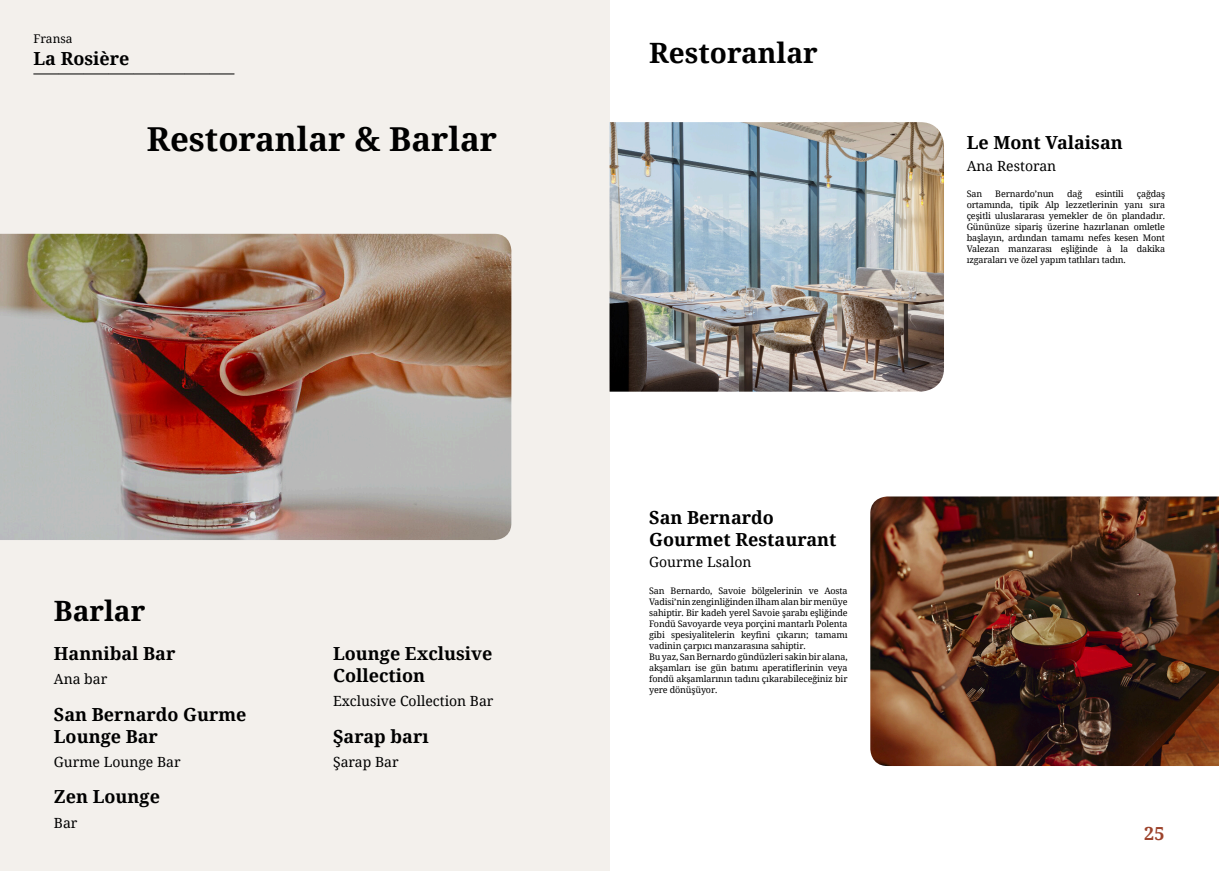
<style>
.page{position:relative;width:1219px;height:871px;background:#fff}
.page>*{position:absolute;margin:0;border:0;box-sizing:border-box;transform-origin:0 0}
.t1{font:700 33px "Noto Serif";color:#000}
.t2{font:700 28px "Noto Serif";color:#000}
.t3{font:700 18px/22px "Noto Serif";color:#000}
.t4{font:700 18px "Noto Serif";color:#9d432c}
.t5{font:14px "Noto Serif";color:#000}
.t6{font:12px "Noto Serif";color:#000}
.t7{font:9px/11px "Noto Serif";letter-spacing:-.015em;color:#000;text-align:justify}
</style>
<div class="page">
<div style="left:0;top:0;width:609px;height:870px;background:#f3f0ec"></div>
<img style="left:0;top:234px;width:511px;height:306px">
<img style="left:609px;top:122px;width:335px;height:269px">
<img style="left:870px;top:496px;width:349px;height:269px">
<svg style="left:34px;top:74px;width:200px;height:1px"></svg>
<h3 class="t6" style="left:33px;top:30px;width:41px">Fransa</h3>
<h3 class="t3" style="left:33px;top:47px;width:98px">La Rosière</h3>
<h1 class="t1" style="left:147px;top:116px;width:352px">Restoranlar &amp; Barlar</h1>
<h2 class="t2" style="left:54px;top:590px;width:93px">Barlar</h2>
<h3 class="t3" style="left:54px;top:641px;width:123px">Hannibal Bar</h3>
<h3 class="t5" style="left:54px;top:669px;width:55px">Ana bar</h3>
<h3 class="t3" style="left:54px;top:702px;width:194px">San Bernardo Gurme<br>Lounge Bar</h3>
<h3 class="t5" style="left:54px;top:752px;width:128px">Gurme Lounge Bar</h3>
<h3 class="t3" style="left:54px;top:785px;width:108px">Zen Lounge</h3>
<h3 class="t5" style="left:54px;top:812px;width:25px">Bar</h3>
<h3 class="t3" style="left:333px;top:641px;width:161px">Lounge Exclusive<br>Collection</h3>
<h3 class="t5" style="left:333px;top:691px;width:162px">Exclusive Collection Bar</h3>
<h3 class="t3" style="left:333px;top:724px;width:97px">Şarap barı</h3>
<h3 class="t5" style="left:333px;top:752px;width:67px">Şarap Bar</h3>
<h2 class="t2" style="left:649px;top:33px;width:170px">Restoranlar</h2>
<h3 class="t3" style="left:649px;top:505px;width:189px">San Bernardo<br>Gourmet Restaurant</h3>
<h3 class="t5" style="left:649px;top:552px;width:104px">Gourme Lsalon</h3>
<p class="t7" style="left:649px;top:584px;width:200px;text-align:left">San Bernardo, Savoie bölgelerinin ve Aosta Vadisi’nin zenginliğinden ilham alan bir menüye sahiptir. Bir kadeh yerel Savoie şarabı eşliğinde Fondü Savoyarde veya porçini mantarlı Polenta gibi spesiyalitelerin keyfini çıkarın; tamamı vadinin çarpıcı manzarasına sahiptir.<br>Bu yaz, San Bernardo gündüzleri sakin bir alana, akşamları ise gün batımı aperatiflerinin veya fondü akşamlarının tadını çıkarabileceğiniz bir yere dönüşüyor.</p>
<h3 class="t3" style="left:967px;top:131px;width:158px">Le Mont Valaisan</h3>
<h3 class="t5" style="left:967px;top:156px;width:91px">Ana Restoran</h3>
<p class="t7" style="left:967px;top:188px;width:200px;text-indent:170px">çağdaş ortamında, tipik Alp lezzetlerinin yanı sıra çeşitli uluslararası yemekler de ön plandadır.<br>Gününüze sipariş üzerine hazırlanan omletle başlayın, ardından tamamı nefes kesen Mont Valezan manzarası eşliğinde à la dakika ızgaraları ve özel yapım tatlıları tadın.</p>
<p class="t7" style="left:967px;top:188px;width:17px">San</p>
<p class="t7" style="left:995px;top:188px;width:60px">Bernardo’nun</p>
<p class="t7" style="left:1067px;top:188px;width:17px">dağ</p>
<p class="t7" style="left:1095px;top:188px;width:30px">esintili</p>
<h3 class="t4" style="left:1144px;top:820px;width:22px">25</h3>
</div>
